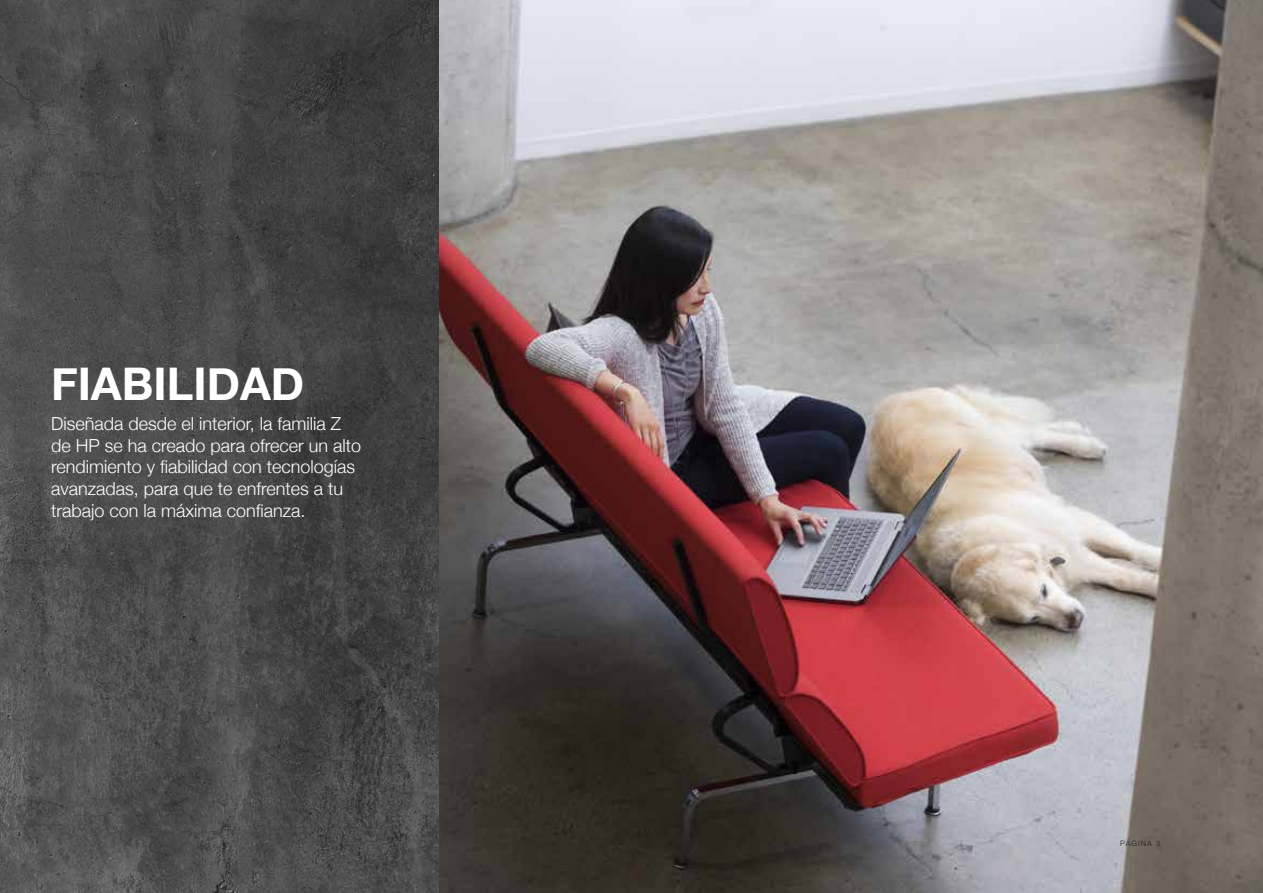
<style>
.page{position:relative;width:1263px;height:893px;background:#fff}
.page>*{position:absolute;margin:0;border:0;box-sizing:border-box;transform-origin:0 0}
.t1{font:700 45px "Helvetica Neue";color:#fff}
.Body_-_Title_page{font:300 18px/21.6px "Helvetica Neue";color:#fff}
.t2{font:300 7.5px "Helvetica Neue";letter-spacing:.14em;color:#231f20}
</style>
<div class="page">
<img style="left:439px;top:0;width:824px;height:893px">
<img style="left:0;top:0;width:439px;height:893px">
<p class="t1" style="left:51px;top:348px;width:255px">FIABILIDAD</p>
<p class="Body_-_Title_page" style="left:51px;top:412px;width:312px">Diseñada desde el interior, la familia Z de HP se ha creado para ofrecer un alto rendimiento y fiabilidad con tecnologías avanzadas, para que te enfrentes a tu trabajo con la máxima confianza.</p>
<p class="t2" style="left:1120px;top:837px;width:42px">PÁGINA 3</p>
</div>
